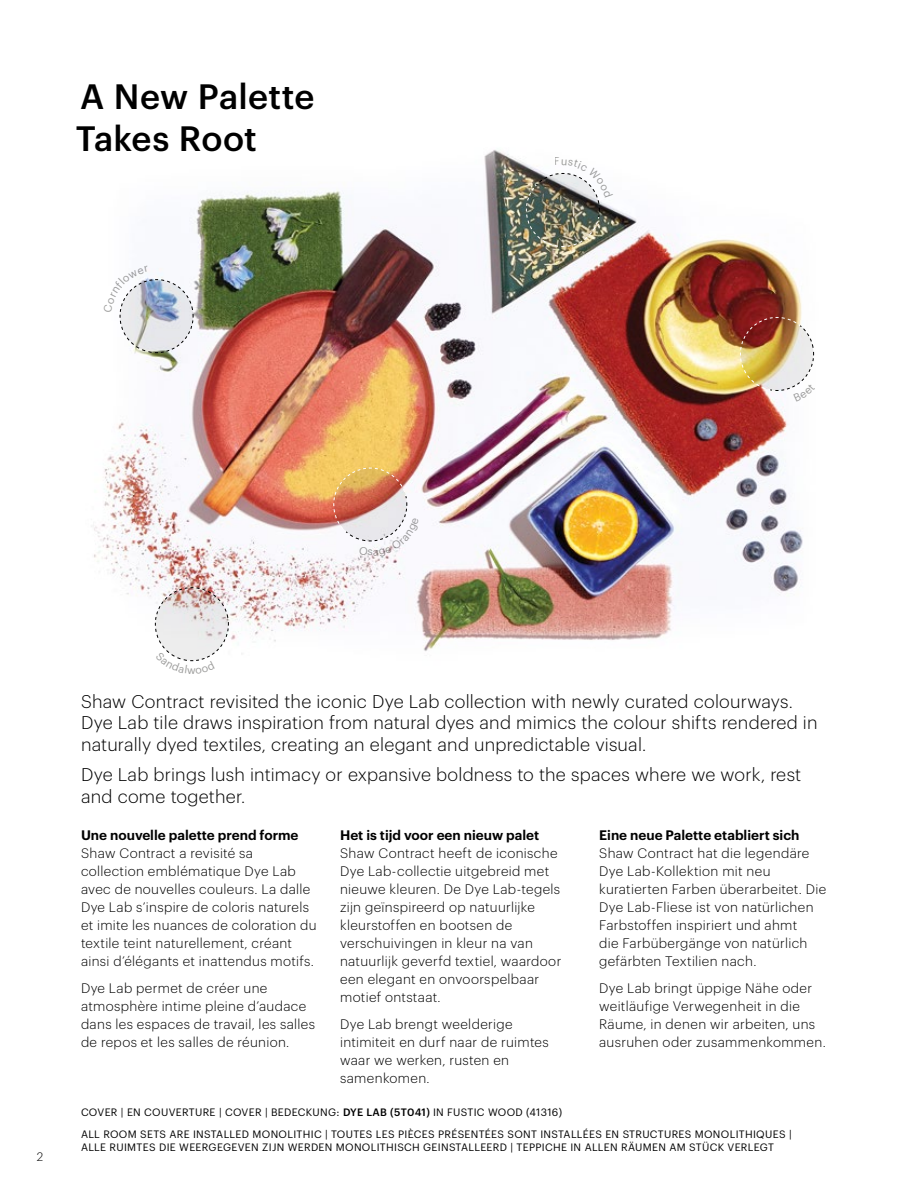
<style>
.page{position:relative;width:918px;height:1188px;background:#fff}
.page>*{position:absolute;margin:0;border:0;box-sizing:border-box;transform-origin:0 0}
.t1{font:500 34.5px/41.4px "Graphik";letter-spacing:.01em;color:#000}
.t2{font:300 18px/21.6px "Graphik";letter-spacing:.01em;color:#000}
.t3{font:300 13.5px/18px "Graphik";letter-spacing:.025em;color:#000}
.t4{font:600 13.5px "Graphik";color:#000}
.t5{font:300 12px "Graphik";color:#000}
.t6{font:10.8px "Graphik";color:#9d9d9c}
.t7{font:10.5px/22px "Graphik";letter-spacing:.03em;color:#000}
.s1{font-weight:500}
</style>
<div class="page">
<img style="left:91px;top:150px;width:712px;height:504px">
<img style="left:104px;top:266px;width:90px;height:88px">
<img style="left:525px;top:157px;width:88px;height:90px">
<img style="left:333px;top:467px;width:86px;height:90px">
<img style="left:736px;top:313px;width:79px;height:89px">
<svg style="left:151px;top:583px;width:82px;height:79px"></svg>
<h1 class="t1" style="left:76px;top:73px;width:240px">A New Palette<br>Takes Root</h1>
<p class="t5" style="left:37px;top:1148px;width:8px">2</p>
<p class="t6" style="left:187px;top:662px;width:10px">w</p>
<p class="t2" style="left:81px;top:689px;width:738px">Shaw Contract revisited the iconic Dye Lab collection with newly curated colourways.<br>Dye Lab tile draws inspiration from natural dyes and mimics the colour shifts rendered in naturally dyed textiles, creating an elegant and unpredictable visual.</p>
<h2 class="t2" style="left:81px;top:762px;width:722px">Dye Lab brings lush intimacy or expansive boldness to the spaces where we work, rest and come together.</h2>
<p class="t4" style="left:81px;top:825px;width:219px">Une nouvelle palette prend forme</p>
<p class="t3" style="left:81px;top:843px;width:237px">Shaw Contract a revisité sa collection emblématique Dye Lab avec de nouvelles couleurs. La dalle Dye Lab s’inspire de coloris naturels et imite les nuances de coloration du textile teint naturellement, créant ainsi d’élégants et inattendus motifs.</p>
<p class="t3" style="left:81px;top:978px;width:236px">Dye Lab permet de créer une atmosphère intime pleine d’audace dans les espaces de travail, les salles de repos et les salles de réunion.</p>
<p class="t4" style="left:599px;top:825px;width:202px">Eine neue Palette etabliert sich</p>
<p class="t3" style="left:599px;top:843px;width:229px">Shaw Contract hat die legendäre<br>Dye Lab-Kollektion mit neu kuratierten Farben überarbeitet. Die<br>Dye Lab-Fliese ist von natürlichen<br>Farbstoffen inspiriert und ahmt<br>die Farbübergänge von natürlich gefärbten Textilien nach.</p>
<p class="t3" style="left:599px;top:978px;width:228px">Dye Lab bringt üppige Nähe oder weitläufige Verwegenheit in die<br>Räume, in denen wir arbeiten, uns ausruhen oder zusammenkommen.</p>
<p class="t4" style="left:340px;top:825px;width:201px">Het is tijd voor een nieuw palet</p>
<p class="t3" style="left:340px;top:843px;width:223px">Shaw Contract heeft de iconische<br>Dye Lab-collectie uitgebreid met nieuwe kleuren. De Dye Lab-tegels zijn geïnspireerd op natuurlijke kleurstoffen en bootsen de verschuivingen in kleur na van natuurlijk geverfd textiel, waardoor een elegant en onvoorspelbaar motief ontstaat.</p>
<p class="t3" style="left:340px;top:1014px;width:210px">Dye Lab brengt weelderige intimiteit en durf naar de ruimtes waar we werken, rusten en samenkomen.</p>
<p class="t7" style="left:81px;top:1100px;width:712px">COVER | EN COUVERTURE | COVER | BEDECKUNG: <span class="s1">DYE LAB (5T041)</span> IN FUSTIC WOOD (41316)<br>ALL ROOM SETS ARE INSTALLED MONOLITHIC | TOUTES LES PIÈCES PRÉSENTÉES SONT INSTALLÉES EN STRUCTURES MONOLITHIQUES |</p>
<p class="t7" style="left:81px;top:1135px;width:695px">ALLE RUIMTES DIE WEERGEGEVEN ZIJN WERDEN MONOLITHISCH GEINSTALLEERD | TEPPICHE IN ALLEN RÄUMEN AM STÜCK VERLEGT</p>
</div>
